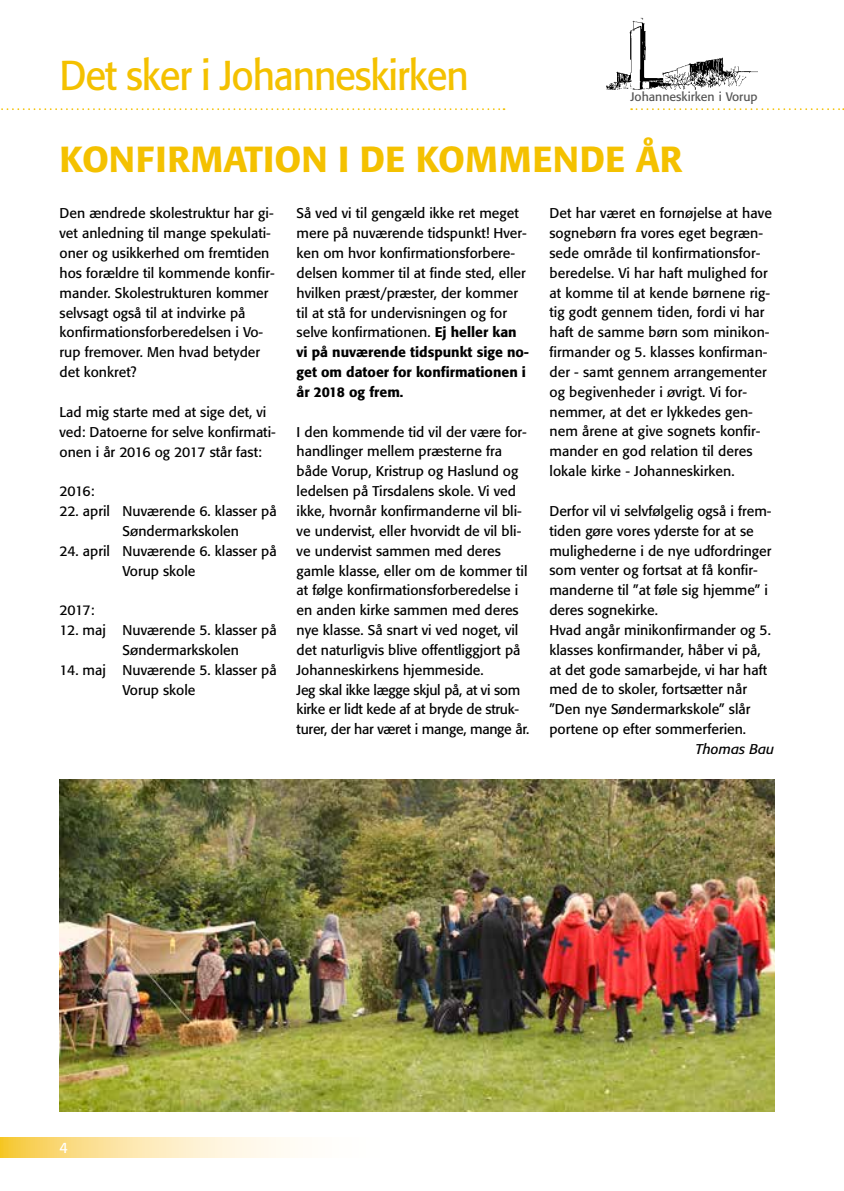
<style>
.page{position:relative;width:844px;height:1191px;background:#fff}
.page>*{position:absolute;margin:0;border:0;box-sizing:border-box;transform-origin:0 0}
.t1{font:41.3px "Formata";letter-spacing:-.03em;color:#f4c100;scale:.93 1}
.t2{font:500 35.88px "Formata";color:#f4c100}
.t3{font:14.88px "Formata";color:#fff}
.t4{font:14px/19.8px "Formata";color:#000}
.t5{font:italic 14px "Formata";color:#000}
.t6{font:12.25px "Formata";color:#555}
.s1{font-weight:500}
</style>
<div class="page">
<svg style="left:0;top:1137px;width:295px;height:20px"></svg>
<img style="left:606px;top:18px;width:151px;height:71px">
<svg style="left:631px;top:108px;width:212px;height:2px"></svg>
<svg style="left:1px;top:108px;width:503px;height:2px"></svg>
<img style="left:60px;top:779px;width:714px;height:332px">
<h1 class="t1" style="left:60px;top:50px;width:441px">Det sker i Johanneskirken</h1>
<p class="t6" style="left:630px;top:89px;width:129px">Johanneskirken i Vorup</p>
<h2 class="t2" style="left:60px;top:138px;width:624px">KONFIRMATION I DE KOMMENDE ÅR</h2>
<p class="t4" style="left:60px;top:203px;width:216px">Den ændrede skolestruktur har gi&shy;vet anledning til mange spekulati&shy;oner og usikkerhed om fremtiden hos forældre til kommende konfir&shy;mander. Skolestrukturen kommer selvsagt også til at indvirke på konfirmationsforberedelsen i Vo&shy;rup fremover. Men hvad betyder det konkret?</p>
<p class="t4" style="left:60px;top:402px;width:218px">Lad mig starte med at sige det, vi ved: Datoerne for selve konfirmati&shy;onen i år 2016 og 2017 står fast:</p>
<p class="t4" style="left:60px;top:481px;width:37px">2016:</p>
<p class="t4" style="left:123px;top:501px;width:155px;text-indent:-63px">22. april Nuværende 6. klasser på<br>Søndermarkskolen</p>
<p class="t4" style="left:123px;top:541px;width:155px;text-indent:-63px">24. april Nuværende 6. klasser på<br>Vorup skole</p>
<p class="t4" style="left:60px;top:600px;width:37px">2017:</p>
<p class="t4" style="left:123px;top:620px;width:155px;text-indent:-63px">12. maj Nuværende 5. klasser på<br>Søndermarkskolen</p>
<p class="t4" style="left:123px;top:660px;width:155px;text-indent:-63px">14. maj Nuværende 5. klasser på<br>Vorup skole</p>
<p class="t4" style="left:549px;top:203px;width:224px">Det har været en fornøjelse at have sognebørn fra vores eget begræn&shy;sede område til konfirmationsfor&shy;beredelse. Vi har haft mulighed for at komme til at kende børnene rig&shy;tig godt gennem tiden, fordi vi har haft de samme børn som minikon&shy;firmander og 5. klasses konfirman&shy;der - samt gennem arrangementer og begivenheder i øvrigt. Vi for&shy;nemmer, at det er lykkedes gen&shy;nem årene at give sognets konfir&shy;mander en god relation til deres lokale kirke - Johanneskirken.</p>
<p class="t4" style="left:549px;top:501px;width:223px">Derfor vil vi selvfølgelig også i frem&shy;tiden gøre vores yderste for at se mulighederne i de nye udfordringer som venter og fortsat at få konfir&shy;manderne til ”at føle sig hjemme” i deres sognekirke.<br>Hvad angår minikonfirmander og 5. klasses konfirmander, håber vi på, at det gode samarbejde, vi har haft med de to skoler, fortsætter når ”Den nye Søndermarkskole” slår portene op efter sommerferien.</p>
<p class="t5" style="left:695px;top:740px;width:81px">Thomas Bau</p>
<p class="t4" style="left:296px;top:203px;width:234px">Så ved vi til gengæld ikke ret meget mere på nuværende tidspunkt! Hver&shy;ken om hvor konfirmationsforbere&shy;delsen kommer til at finde sted, eller hvilken præst/præster, der kommer til at stå for undervisningen og for selve konfirmationen. <span class="s1">Ej heller kan vi på nuværende tidspunkt sige no&shy;get om datoer for konfirmationen i år 2018 og frem.</span></p>
<p class="t4" style="left:296px;top:422px;width:234px">I den kommende tid vil der være for&shy;handlinger mellem præsterne fra både Vorup, Kristrup og Haslund og ledelsen på Tirsdalens skole. Vi ved ikke, hvornår konfirmanderne vil bli&shy;ve undervist, eller hvorvidt de vil bli&shy;ve undervist sammen med deres gamle klasse, eller om de kommer til at følge konfirmationsforberedelse i en anden kirke sammen med deres nye klasse. Så snart vi ved noget, vil det naturligvis blive offentliggjort på Johanneskirkens hjemmeside.<br>Jeg skal ikke lægge skjul på, at vi som kirke er lidt kede af at bryde de struk&shy;turer, der har været i mange, mange år.</p>
<p class="t3" style="left:60px;top:1138px;width:10px">4</p>
</div>
